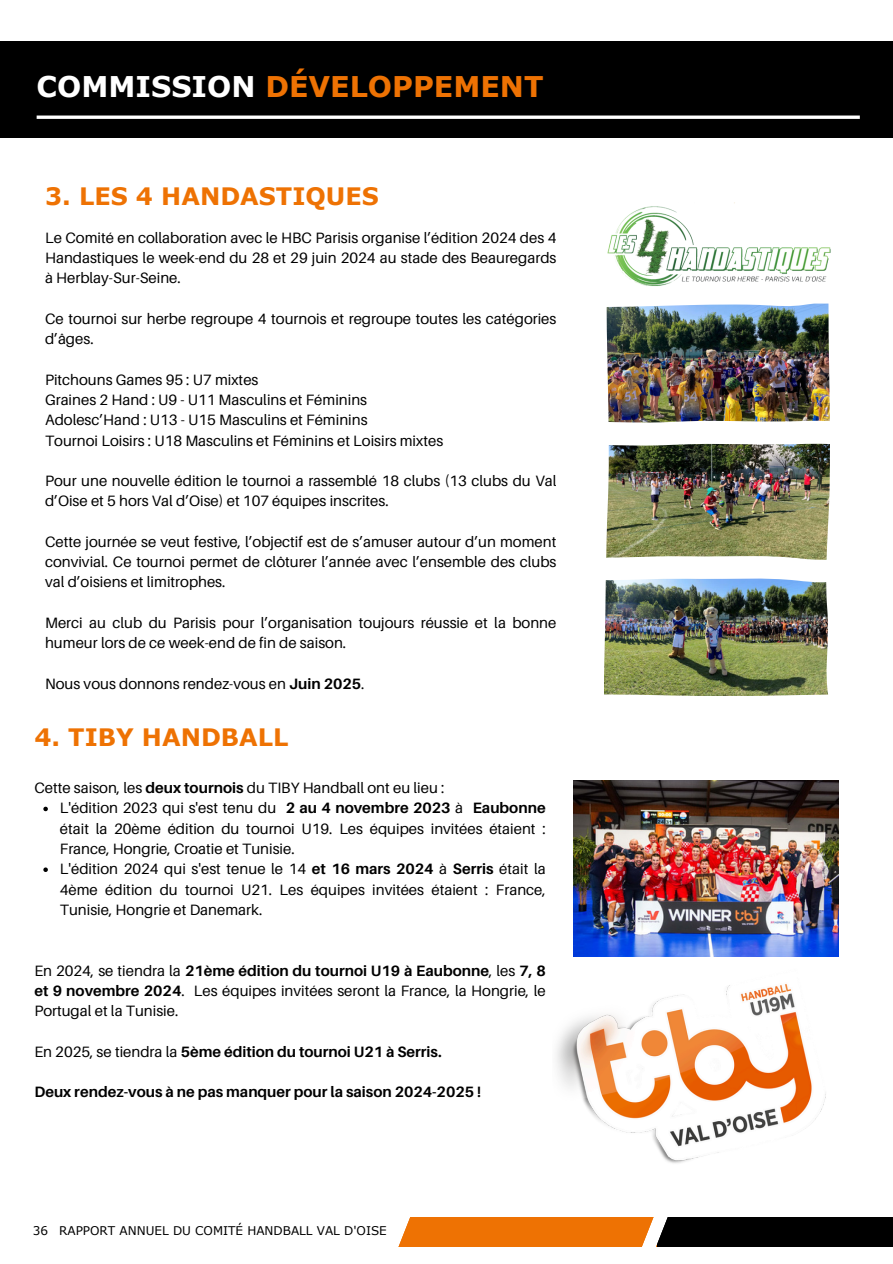
<style>
.page{position:relative;width:893px;height:1264px;background:#fff}
.page>*{position:absolute;margin:0;border:0;box-sizing:border-box;transform-origin:0 0}
.t1{font:700 28.5px "Verdana";color:#ee7203}
.t2{font:700 24px "Verdana";color:#ee7203}
.t3{font:15px/20.2px "Aileron";color:#000;text-align:justify}
.t4{font:700 15px "Aileron";color:#000}
.t5{font:12px "Verdana";color:#000}
.s1{color:#fff}
.s2{font-weight:700}
.s3{font-weight:400}
</style>
<div class="page">
<div style="left:0;top:41px;width:892px;height:96px;background:#000"></div>
<svg style="left:37px;top:115px;width:822px;height:4px;background:#d7d7d7"></svg>
<div style="left:656px;top:1217px;width:236px;height:30px;background:#000"></div>
<div style="left:397px;top:1217px;width:259px;height:30px;background:#ee7203"></div>
<svg style="left:642px;top:1217px;width:26px;height:30px"></svg>
<svg style="left:397px;top:1217px;width:13px;height:30px"></svg>
<img style="left:607px;top:202px;width:224px;height:84px">
<img style="left:606px;top:303px;width:223px;height:119px">
<img style="left:606px;top:443px;width:223px;height:117px">
<img style="left:604px;top:578px;width:224px;height:117px">
<img style="left:573px;top:780px;width:265px;height:169px">
<img style="left:556px;top:949px;width:283px;height:214px">
<svg style="left:43px;top:806px;width:5px;height:5px"></svg>
<svg style="left:43px;top:867px;width:5px;height:5px"></svg>
<h1 class="t1" style="left:37px;top:68px;width:508px"><span class="s1">COMMISSION</span> DÉVELOPPEMENT</h1>
<h4 class="t2" style="left:45px;top:181px;width:335px">3. LES 4 HANDASTIQUES</h4>
<h4 class="t3" style="left:45px;top:227px;width:513px">Le Comité en collaboration avec le HBC Parisis organise l’édition 2024 des 4<br>Handastiques le week-end du 28 et 29 juin 2024 au stade des Beauregards à Herblay-Sur-Seine.</h4>
<h4 class="t3" style="left:45px;top:308px;width:513px">Ce tournoi sur herbe regroupe 4 tournois et regroupe toutes les catégories d’âges.</h4>
<h4 class="t3" style="left:45px;top:369px;width:399px;text-align:left">Pitchouns Games 95 : U7 mixtes<br>Graines 2 Hand : U9 - U11 Masculins et Féminins Adolesc’Hand : U13 - U15 Masculins et Féminins<br>Tournoi Loisirs : U18 Masculins et Féminins et Loisirs mixtes</h4>
<h2 class="t3" style="left:45px;top:470px;width:513px">Pour une nouvelle édition le tournoi a rassemblé 18 clubs (13 clubs du Val d’Oise et 5 hors Val d’Oise) et 107 équipes inscrites.</h2>
<p class="t3" style="left:45px;top:531px;width:513px">Cette journée se veut festive, l’objectif est de s’amuser autour d’un moment convivial. Ce tournoi permet de clôturer l’année avec l’ensemble des clubs val d’oisiens et limitrophes.</p>
<p class="t3" style="left:45px;top:612px;width:513px">Merci au club du Parisis pour l’organisation toujours réussie et la bonne humeur lors de ce week-end de fin de saison.</p>
<p class="t3" style="left:45px;top:673px;width:321px">Nous vous donnons rendez-vous en <span class="s2">Juin 2025</span>.</p>
<p class="t2" style="left:34px;top:721px;width:255px">4. TIBY HANDBALL</p>
<h4 class="t3" style="left:34px;top:777px;width:411px">Cette saison, les <span class="s2">deux tournois</span> du TIBY Handball ont eu lieu :</h4>
<p class="t3" style="left:60px;top:797px;width:487px">L'édition 2023 qui s'est tenu du <span class="s2">2 au 4 novembre 2023</span> à <span class="s2">Eaubonne </span>était la 20ème édition du tournoi U19. Les équipes invitées étaient :<br>France, Hongrie, Croatie et Tunisie.</p>
<p class="t3" style="left:60px;top:858px;width:487px">L'édition 2024 qui s'est tenue le 14 <span class="s2">et 16 mars 2024</span> à <span class="s2">Serris</span> était la 4ème édition du tournoi U21. Les équipes invitées étaient : France, Tunisie, Hongrie et Danemark.</p>
<h4 class="t3" style="left:34px;top:959px;width:513px">En 2024, se tiendra la <span class="s2">21ème édition du tournoi U19 à Eaubonne</span>, les <span class="s2">7, 8 et 9 novembre 2024</span>. Les équipes invitées seront la France, la Hongrie, le Portugal et la Tunisie.</h4>
<h4 class="t4" style="left:34px;top:1042px;width:409px"><span class="s3">En 2025, se tiendra la</span> 5ème édition du tournoi U21 à Serris.</h4>
<h3 class="t4" style="left:34px;top:1082px;width:448px">Deux rendez-vous à ne pas manquer pour la saison 2024-2025 !</h3>
<h2 class="t5" style="left:33px;top:1222px;width:17px">36</h2>
<p class="t5" style="left:59px;top:1222px;width:329px">RAPPORT ANNUEL DU COMITÉ HANDBALL VAL D'OISE</p>
</div>
